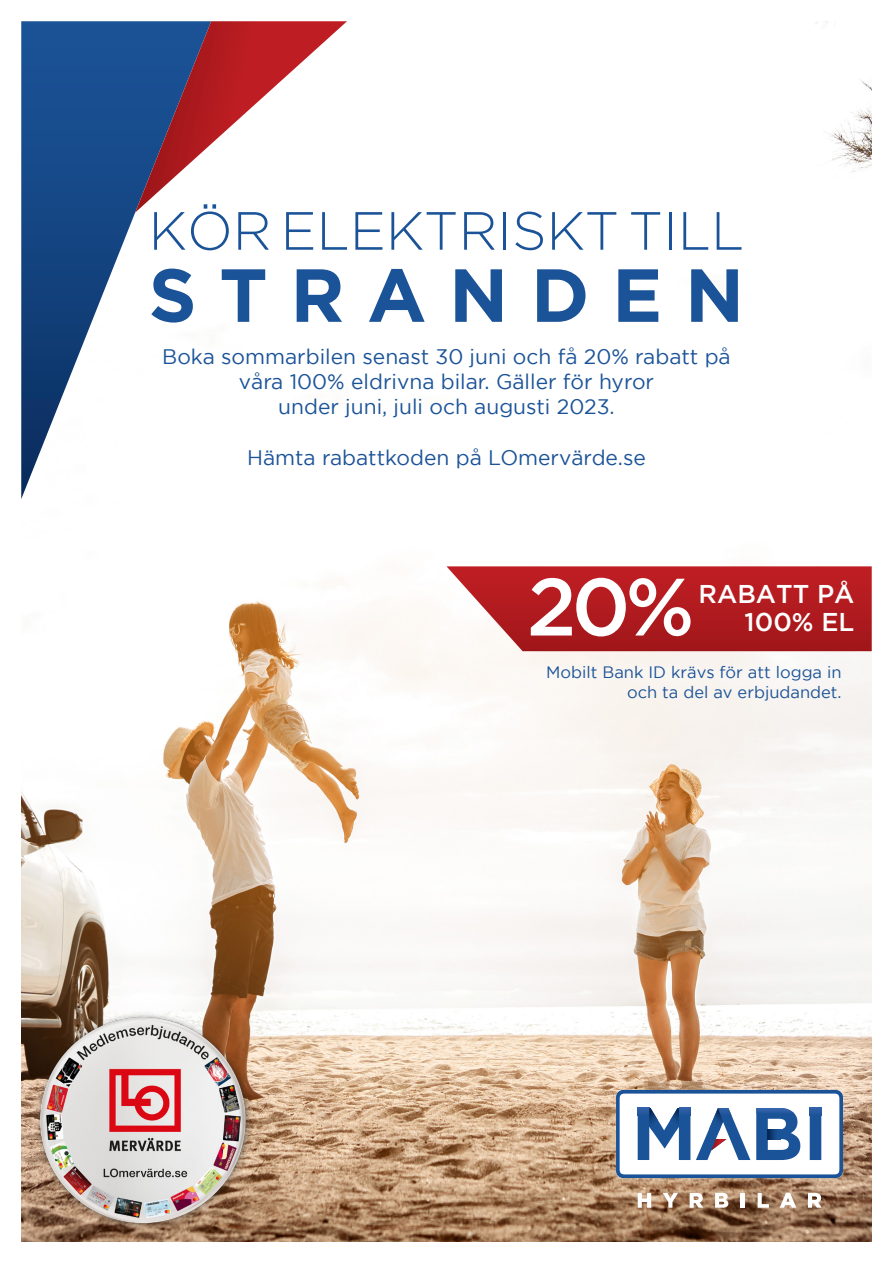
<style>
.page{position:relative;width:893px;height:1263px;background:#fff}
.page>*{position:absolute;margin:0;border:0;box-sizing:border-box;transform-origin:0 0}
.t1{font:500 81.15px "Gotham";color:#fff}
.t2{font:700 75px "Gotham";letter-spacing:.3em;color:#1b5398}
.t3{font:300 53.7px "Gotham";color:#1b5398}
.t4{font:500 25.65px "Gotham";color:#fff}
.t5{font:21px/25.2px "Gotham";color:#1b5398;text-align:center}
.t6{font:16.5px "Gotham";color:#1b5398}
</style>
<div class="page">
<img style="left:21px;top:21px;width:851px;height:1221px">
<svg style="left:21px;top:21px;width:190px;height:478px"></svg>
<svg style="left:135px;top:21px;width:212px;height:192px"></svg>
<svg style="left:446px;top:566px;width:426px;height:85px;background:#b83033"></svg>
<img style="left:28px;top:1006px;width:233px;height:233px">
<svg style="left:638px;top:1193px;width:13px;height:15px"></svg>
<svg style="left:663px;top:1193px;width:15px;height:15px"></svg>
<svg style="left:690px;top:1193px;width:13px;height:15px"></svg>
<svg style="left:715px;top:1193px;width:13px;height:15px"></svg>
<div style="left:740px;top:1193px;width:5px;height:15px;background:#fff"></div>
<svg style="left:758px;top:1193px;width:11px;height:15px"></svg>
<svg style="left:780px;top:1193px;width:16px;height:15px"></svg>
<svg style="left:808px;top:1193px;width:14px;height:15px"></svg>
<svg style="left:616px;top:1090px;width:227px;height:88px"></svg>
<p class="t3" style="left:149px;top:201px;width:597px">KÖR ELEKTRISKT TILL</p>
<p class="t2" style="left:149px;top:252px;width:597px">STRANDEN</p>
<p class="t5" style="left:162px;top:344px;width:570px">Boka sommarbilen senast 30 juni och få 20% rabatt på våra 100% eldrivna bilar. Gäller för hyror</p>
<p class="t5" style="left:278px;top:394px;width:338px">under juni, juli och augusti 2023.</p>
<p class="t5" style="left:247px;top:444px;width:400px">Hämta rabattkoden på LOmervärde.se</p>
<p class="t1" style="left:527px;top:561px;width:169px">20%</p>
<p class="t4" style="left:699px;top:580px;width:157px">RABATT PÅ</p>
<p class="t4" style="left:745px;top:608px;width:111px">100% EL</p>
<p class="t6" style="left:546px;top:663px;width:297px">Mobilt Bank ID krävs för att logga in</p>
<p class="t6" style="left:627px;top:683px;width:216px">och ta del av erbjudandet.</p>
</div>
